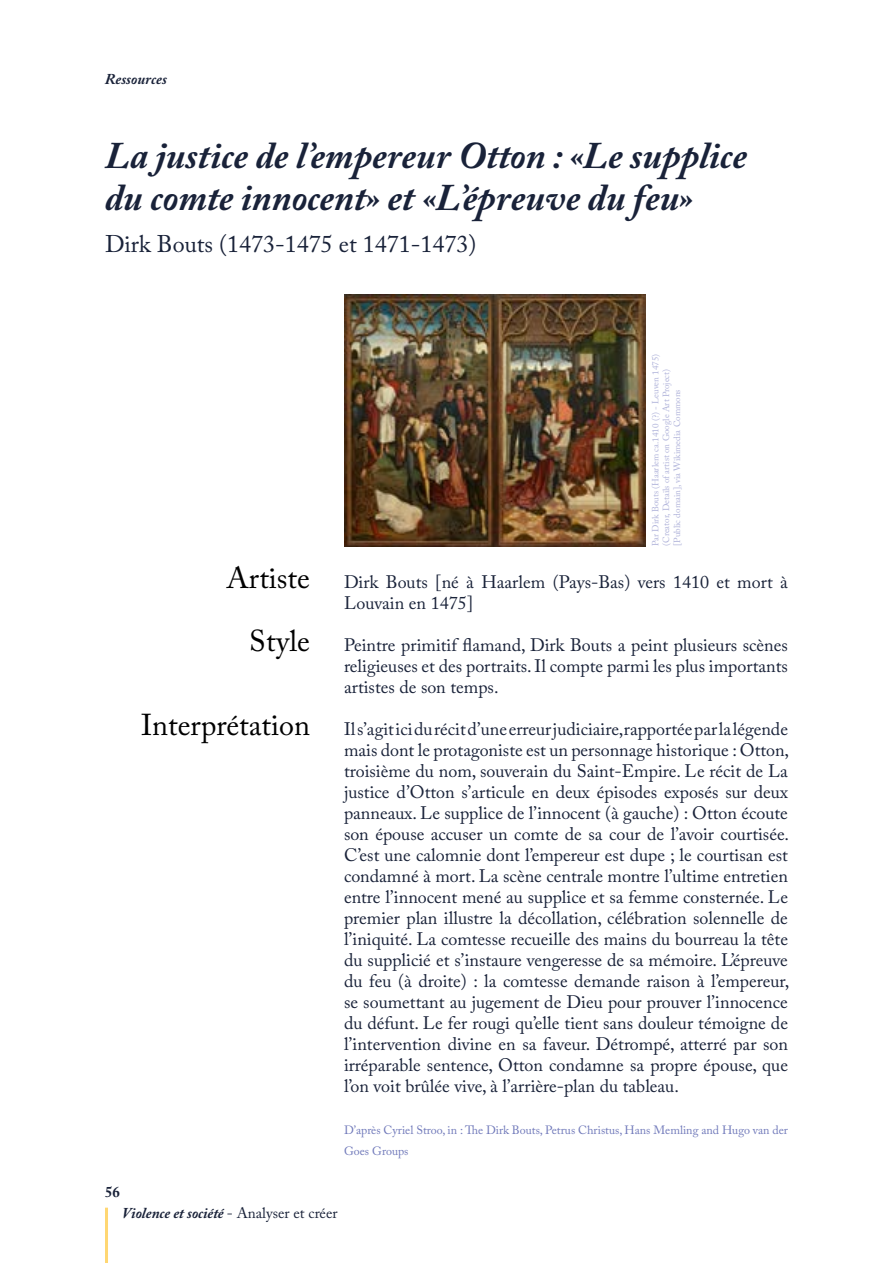
<style>
.page{position:relative;width:893px;height:1263px;background:#fff}
.page>*{position:absolute;margin:0;border:0;box-sizing:border-box;transform-origin:0 0}
.t1{font:italic 700 37.5px/42px "Adobe Caslon Pro";color:#192239}
.t2{font:30px/63px "Adobe Caslon Pro";color:#000;text-align:right}
.t3{font:24px "Adobe Caslon Pro";color:#192239}
.t4{font:18px/21px "Adobe Caslon Pro";color:#192239;text-align:justify}
.t5{font:italic 700 15px "Adobe Caslon Pro";color:#192239}
.t6{font:700 15px "Adobe Caslon Pro";color:#192239}
.t7{font:12px/21px "Adobe Caslon Pro";color:#7079ba}
.t8{font:9px/10.8px "Adobe Caslon Pro";color:#aeb1d9}
.s1{font-weight:400;font-style:normal}
</style>
<div class="page">
<hr style="left:105px;top:1208px;width:3px;height:55px;background:#ffd773">
<img style="left:344px;top:294px;width:301px;height:252px">
<p class="t5" style="left:105px;top:70px;width:63px">Ressources</p>
<h1 class="t1" style="left:105px;top:134px;width:643px">La justice de l’empereur Otton : «Le supplice du comte innocent» et «L’épreuve du feu»</h1>
<h3 class="t3" style="left:105px;top:230px;width:373px">Dirk Bouts (1473-1475 et 1471-1473)</h3>
<h2 class="t2" style="left:226px;top:546px;width:85px">Artiste<br>Style</h2>
<h2 class="t2" style="left:141px;top:693px;width:170px">Interprétation</h2>
<p class="t6" style="left:105px;top:1183px;width:16px">56</p>
<p class="t8" style="left:650px;top:546px;width:194px;rotate:-90deg">Par Dirk Bouts (Haarlem ca.1410 (?) - Leuven 1475) (Creator, Details of artist on Google Art Project) [Public domain], via Wikimedia Commons</p>
<p class="t4" style="left:344px;top:571px;width:445px">Dirk Bouts [né à Haarlem (Pays-Bas) vers 1410 et mort à<br>Louvain en 1475]</p>
<p class="t4" style="left:344px;top:634px;width:445px">Peintre primitif flamand, Dirk Bouts a peint plusieurs scènes religieuses et des portraits. Il compte parmi les plus importants artistes de son temps.</p>
<p class="t4" style="left:344px;top:718px;width:447px">Il s’agit ici du récit d’une erreur judiciaire, rapportée par la légende mais dont le protagoniste est un personnage historique : Otton, troisième du nom, souverain du Saint-Empire. Le récit de La justice d’Otton s’articule en deux épisodes exposés sur deux panneaux. Le supplice de l’innocent (à gauche) : Otton écoute son épouse accuser un comte de sa cour de l’avoir courtisée.<br>C’est une calomnie dont l’empereur est dupe ; le courtisan est condamné à mort. La scène centrale montre l’ultime entretien entre l’innocent mené au supplice et sa femme consternée. Le premier plan illustre la décollation, célébration solennelle de l’iniquité. La comtesse recueille des mains du bourreau la tête du supplicié et s’instaure vengeresse de sa mémoire. L’épreuve du feu (à droite) : la comtesse demande raison à l’empereur, se soumettant au jugement de Dieu pour prouver l’innocence du défunt. Le fer rougi qu’elle tient sans douleur témoigne de l’intervention divine en sa faveur. Détrompé, atterré par son irréparable sentence, Otton condamne sa propre épouse, que l’on voit brûlée vive, à l’arrière-plan du tableau.</p>
<p class="t7" style="left:344px;top:1119px;width:445px">D’après Cyriel Stroo, in : The Dirk Bouts, Petrus Christus, Hans Memling and Hugo van der<br>Goes Groups</p>
<p class="t5" style="left:122px;top:1204px;width:217px">Violence et société <span class="s1">- Analyser et créer</span></p>
</div>
